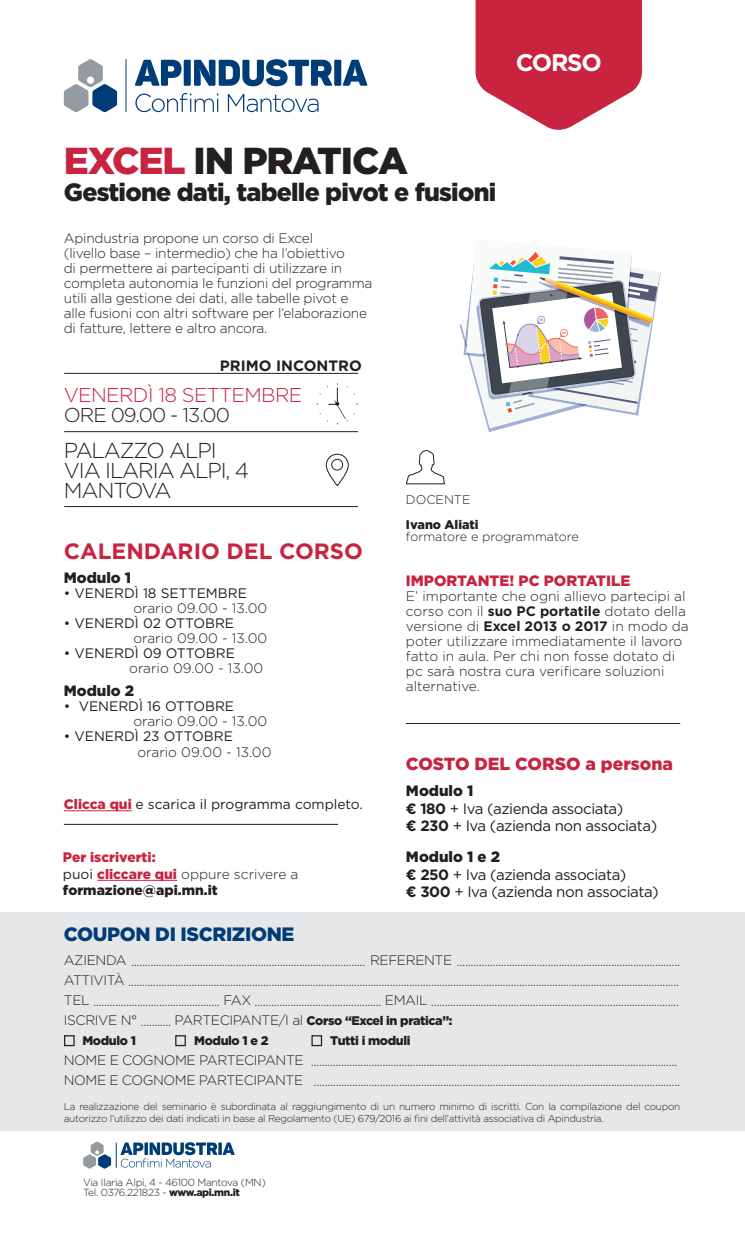
<style>
.page{position:relative;width:745px;height:1241px;background:#fff}
.page>*{position:absolute;margin:0;border:0;box-sizing:border-box;transform-origin:0 0}
.t1{font:900 37.5px "Gotham";letter-spacing:-.03em;color:#231f20}
.t2{font:100 31.75px "Gotham HTF";letter-spacing:-.05em;color:#fff}
.t3{font:900 25px "Gotham";letter-spacing:-.03em;color:#231f20}
.t4{font:700 24px "Gotham HTF";letter-spacing:-.05em;color:#fff}
.t5{font:700 22.12px "Gotham";color:#c8233f}
.t6{font:300 21.62px "Gotham";letter-spacing:-.05em;color:#231f20}
.t7{font:300 21.62px "Gotham";letter-spacing:-.07em;color:#231f20}
.t8{font:300 20px "Gotham";letter-spacing:-.03em;color:#c8233f}
.t9{font:300 20px "Gotham";letter-spacing:-.05em;color:#231f20}
.t10{font:900 19.38px "Gotham";letter-spacing:-.02em;color:#003d78}
.t11{font:900 17.5px "Gotham";color:#c8233f}
.t12{font:15px "Gotham";letter-spacing:-.03em;color:#231f20}
.t13{font:900 15px "Gotham";color:#231f20}
.t14{font:900 15px "Gotham";color:#c8233f}
.t15{font:700 15px "Gotham";color:#231f20}
.t16{font:300 13.75px/15px "Gotham";letter-spacing:-.02em;color:#231f20}
.t17{font:300 13.75px/15px "Gotham";color:#231f20}
.t18{font:13.75px "Gotham";color:#231f20}
.t19{font:900 13.75px/16.2px "Gotham";color:#231f20}
.t20{font:900 13.75px "Gotham";color:#c8233f}
.t21{font:300 12.5px "Gotham";color:#231f20}
.t22{font:900 12.5px "Gotham";letter-spacing:-.03em;color:#231f20}
.t23{font:900 12.5px "Gotham";color:#231f20}
.t24{font:300 10.25px "Gotham";letter-spacing:-.03em;color:#231f20}
.t25{font:300 10px/12.5px "Gotham";letter-spacing:-.03em;color:#231f20}
.s1{color:#c8233f}
.s2{font-weight:900;color:#c8233f}
.s3{font-weight:400}
.s4{font-weight:300}
.s5{font-weight:700}
.s6{font-weight:900;font-size:12.5px}
.s7{font-weight:900}
</style>
<div class="page">
<hr style="left:64px;top:824px;width:274px;height:1px;background:#231f20">
<svg style="left:475px;top:0;width:166px;height:130px"></svg>
<div style="left:0;top:912px;width:744px;height:218px;background:#e6e7e9"></div>
<hr style="left:97px;top:880px;width:80px;height:1px;background:#c8233f">
<hr style="left:64px;top:810px;width:68px;height:1px;background:#c8233f">
<hr style="left:126px;top:59px;width:1px;height:53px;background:#003d78">
<svg style="left:135px;top:93px;width:183px;height:19px"></svg>
<svg style="left:135px;top:59px;width:232px;height:27px"></svg>
<svg style="left:64px;top:59px;width:53px;height:53px"></svg>
<svg style="left:83px;top:1141px;width:151px;height:27px"></svg>
<hr style="left:64px;top:431px;width:294px;height:1px;background:#231f20">
<hr style="left:64px;top:506px;width:294px;height:1px;background:#231f20">
<hr style="left:64px;top:373px;width:294px;height:1px;background:#231f20">
<svg style="left:325px;top:453px;width:24px;height:33px"></svg>
<svg style="left:316px;top:383px;width:31px;height:41px"></svg>
<hr style="left:405px;top:723px;width:274px;height:1px;background:#231f20">
<svg style="left:406px;top:450px;width:39px;height:34px"></svg>
<svg style="left:459px;top:251px;width:201px;height:181px"></svg>
<div style="left:64px;top:1034px;width:11px;height:11px;border:1px solid #231f20"></div>
<div style="left:175px;top:1034px;width:11px;height:11px;border:1px solid #231f20"></div>
<div style="left:311px;top:1034px;width:11px;height:11px;border:1px solid #231f20"></div>
<p class="t2" style="left:482px;top:44px;width:127px">EVENTO</p>
<p class="t4" style="left:515px;top:48px;width:87px">CORSO</p>
<p class="t1" style="left:64px;top:139px;width:345px"><span class="s1">EXCEL</span> IN PRATICA</p>
<p class="t3" style="left:64px;top:178px;width:433px">Gestione dati, tabelle pivot e fusioni</p>
<p class="t16" style="left:64px;top:230px;width:310px">Apindustria propone un corso di Excel<br>(livello base – intermedio) che ha l’obiettivo<br>di permettere ai partecipanti di utilizzare in completa autonomia le funzioni del programma utili alla gestione dei dati, alle tabelle pivot e alle fusioni con altri software per l’elaborazione di fatture, lettere e altro ancora.</p>
<p class="t15" style="left:220px;top:356px;width:143px">PRIMO INCONTRO</p>
<p class="t8" style="left:64px;top:382px;width:240px">VENERDÌ 18 SETTEMBRE</p>
<p class="t9" style="left:64px;top:402px;width:167px">ORE 09.00 - 13.00</p>
<p class="t6" style="left:64px;top:436px;width:154px">PALAZZO ALPI</p>
<p class="t6" style="left:64px;top:456px;width:187px">VIA ILARIA ALPI, 4</p>
<p class="t7" style="left:64px;top:476px;width:109px">MANTOVA</p>
<p class="t5" style="left:64px;top:536px;width:300px">CALENDARIO DEL CORSO</p>
<p class="t13" style="left:64px;top:568px;width:69px">Modulo 1</p>
<p class="t18" style="left:64px;top:584px;width:184px">• VENERDÌ 18 SETTEMBRE</p>
<p class="t17" style="left:133px;top:600px;width:135px">orario 09.00 - 13.00</p>
<p class="t18" style="left:64px;top:614px;width:172px">• VENERDÌ 02 OTTOBRE</p>
<p class="t17" style="left:133px;top:630px;width:135px">orario 09.00 - 13.00</p>
<p class="t18" style="left:64px;top:644px;width:172px">• VENERDÌ 09 OTTOBRE</p>
<p class="t17" style="left:129px;top:660px;width:135px">orario 09.00 - 13.00</p>
<p class="t13" style="left:64px;top:682px;width:72px">Modulo 2</p>
<p class="t18" style="left:64px;top:697px;width:172px">• VENERDÌ 16 OTTOBRE</p>
<p class="t17" style="left:133px;top:713px;width:135px">orario 09.00 - 13.00</p>
<p class="t18" style="left:64px;top:727px;width:170px">• VENERDÌ 23 OTTOBRE</p>
<p class="t17" style="left:137px;top:743px;width:135px">orario 09.00 - 13.00</p>
<p class="t18" style="left:64px;top:795px;width:300px"><span class="s2">Clicca qui</span> e scarica il programma completo.</p>
<p class="t20" style="left:63px;top:849px;width:94px">Per iscriverti:</p>
<p class="t19" style="left:63px;top:865px;width:237px"><span class="s3">puoi</span> <span class="s1">cliccare qui</span> <span class="s4">oppure scrivere a </span>formazione@api.mn.it</p>
<p class="t10" style="left:64px;top:922px;width:232px">COUPON DI ISCRIZIONE</p>
<p class="t21" style="left:405px;top:491px;width:66px">DOCENTE</p>
<p class="t23" style="left:405px;top:517px;width:74px">Ivano Aliati</p>
<p class="t21" style="left:405px;top:528px;width:174px">formatore e programmatore</p>
<p class="t14" style="left:405px;top:571px;width:226px">IMPORTANTE! PC PORTATILE</p>
<p class="t17" style="left:405px;top:588px;width:284px">E’ importante che ogni allievo partecipi al corso con il <span class="s5">suo PC portatile</span> dotato della versione di <span class="s5">Excel 2013 o 2017</span> in modo da poter utilizzare immediatamente il lavoro fatto in aula. Per chi non fosse dotato di pc sarà nostra cura verificare soluzioni alternative.</p>
<p class="t11" style="left:405px;top:753px;width:268px">COSTO DEL CORSO a persona</p>
<p class="t13" style="left:405px;top:782px;width:69px">Modulo 1</p>
<p class="t12" style="left:405px;top:798px;width:219px"><span class="s5">€ 180</span> + Iva (azienda associata)</p>
<p class="t12" style="left:405px;top:816px;width:252px"><span class="s5">€ 230</span> + Iva (azienda non associata)</p>
<p class="t13" style="left:405px;top:847px;width:96px">Modulo 1 e 2</p>
<p class="t12" style="left:405px;top:864px;width:222px"><span class="s5">€ 250</span> + Iva (azienda associata)</p>
<p class="t12" style="left:405px;top:882px;width:254px"><span class="s5">€ 300</span> + Iva (azienda non associata)</p>
<p class="t16" style="left:64px;top:950px;width:617px;line-height:20px">AZIENDA ..................................................................................... REFERENTE .................................................................................<br>ATTIVITÀ ........................................................................................................................................................................................................</p>
<p class="t16" style="left:64px;top:993px;width:616px">TEL .............................................. FAX .............................................. EMAIL ..........................................................................................</p>
<p class="t16" style="left:64px;top:1011px;width:390px">ISCRIVE N° ........... PARTECIPANTE/I al <span class="s6">Corso “Excel in pratica”:</span></p>
<p class="t22" style="left:82px;top:1033px;width:55px">Modulo 1</p>
<p class="t22" style="left:194px;top:1033px;width:76px">Modulo 1 e 2</p>
<p class="t22" style="left:330px;top:1033px;width:82px">Tutti i moduli</p>
<p class="t16" style="left:64px;top:1053px;width:614px">NOME E COGNOME PARTECIPANTE .....................................................................................................................................</p>
<p class="t16" style="left:64px;top:1073px;width:617px">NOME E COGNOME PARTECIPANTE .....................................................................................................................................</p>
<p class="t25" style="left:64px;top:1099px;width:617px">La realizzazione del seminario è subordinata al raggiungimento di un numero minimo di iscritti. Con la compilazione del coupon autorizzo l’utilizzo dei dati indicati in base al Regolamento (UE) 679/2016 ai fini dell’attività associativa di Apindustria.</p>
<p class="t24" style="left:83px;top:1175px;width:184px">Via Ilaria Alpi, 4 - 46100 Mantova (MN)</p>
<p class="t24" style="left:83px;top:1185px;width:158px">Tel. 0376.221823 - <span class="s7">www.api.mn.it</span></p>
</div>
